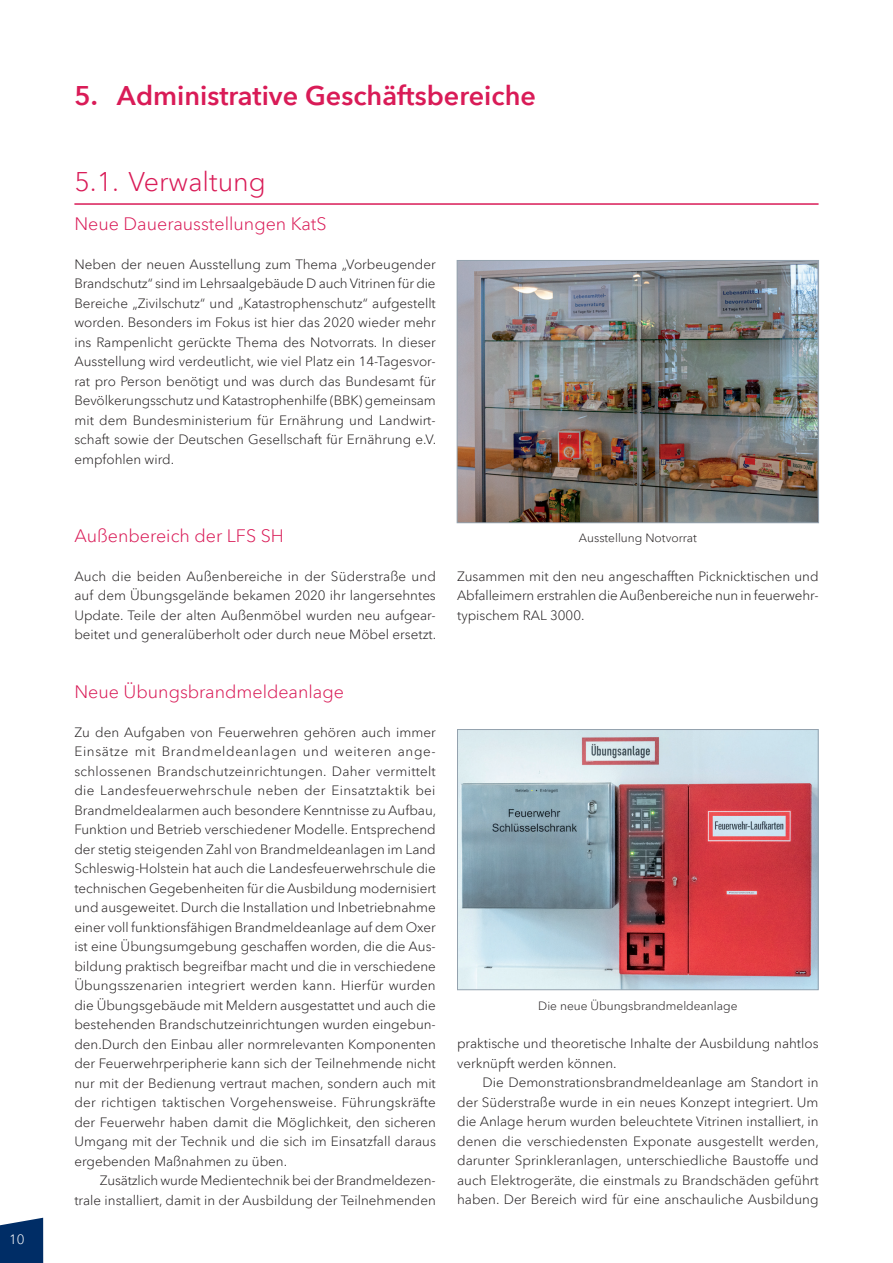
<style>
.page{position:relative;width:893px;height:1263px;background:#fff}
.page>*{position:absolute;margin:0;border:0;box-sizing:border-box;transform-origin:0 0}
.t1{font:600 27px "Avenir Next LT Pro";color:#d91b57}
.t2{font:300 27px "Avenir Next LT Pro";color:#d91b57}
.t3{font:300 18px "Avenir Next LT Pro";color:#d91b57}
.t4{font:300 13.5px/19.5px "Avenir Next LT Pro";color:#231f20;text-align:justify}
.t5{font:300 13.5px "Avenir Next LT Pro";color:#fff}
.t6{font:300 12px "Avenir Next LT Pro";color:#231f20}
</style>
<div class="page">
<svg style="left:0;top:1218px;width:43px;height:45px"></svg>
<hr style="left:74px;top:203px;width:745px;height:2px;background:#d91b57">
<img style="left:459px;top:731px;width:358px;height:257px">
<div style="left:457px;top:729px;width:362px;height:261px;border:1px solid #94a2ae"></div>
<img style="left:459px;top:262px;width:358px;height:259px">
<div style="left:457px;top:260px;width:362px;height:263px;border:1px solid #94a2ae"></div>
<p class="t5" style="left:9px;top:1231px;width:17px">10</p>
<h1 class="t1" style="left:74px;top:80px;width:463px">5. Administrative Geschäftsbereiche</h1>
<h1 class="t2" style="left:74px;top:165px;width:193px">5.1. Verwaltung</h1>
<h2 class="t3" style="left:74px;top:212px;width:254px">Neue Dauerausstellungen KatS</h2>
<p class="t4" style="left:74px;top:254px;width:363px">Neben der neuen Ausstellung zum Thema „Vorbeugender Brandschutz“ sind im Lehrsaalgebäude D auch Vitrinen für die Bereiche „Zivilschutz“ und „Katastrophenschutz“ aufgestellt worden. Besonders im Fokus ist hier das 2020 wieder mehr ins Rampenlicht gerückte Thema des Notvorrats. In dieser Ausstellung wird verdeutlicht, wie viel Platz ein 14-Tagesvor&shy;rat pro Person benötigt und was durch das Bundesamt für Bevölkerungsschutz und Katastrophenhilfe (BBK) gemeinsam mit dem Bundesministerium für Ernährung und Landwirt&shy;schaft sowie der Deutschen Gesellschaft für Ernährung e.V. empfohlen wird.</p>
<h2 class="t3" style="left:74px;top:524px;width:211px">Außenbereich der LFS SH</h2>
<p class="t4" style="left:74px;top:566px;width:363px">Auch die beiden Außenbereiche in der Süderstraße und auf dem Übungsgelände bekamen 2020 ihr langersehntes Update. Teile der alten Außenmöbel wurden neu aufgear&shy;beitet und generalüberholt oder durch neue Möbel ersetzt.</p>
<p class="t4" style="left:457px;top:566px;width:363px">Zusammen mit den neu angeschafften Picknicktischen und Abfalleimern erstrahlen die Außenbereiche nun in feuerwehr&shy;typischem RAL 3000.</p>
<h2 class="t3" style="left:74px;top:680px;width:271px">Neue Übungsbrandmeldeanlage</h2>
<p class="t4" style="left:74px;top:722px;width:363px">Zu den Aufgaben von Feuerwehren gehören auch immer Einsätze mit Brandmeldeanlagen und weiteren ange&shy;schlossenen Brandschutzeinrichtungen. Daher vermittelt die Landesfeuerwehrschule neben der Einsatztaktik bei Brandmeldealarmen auch besondere Kenntnisse zu Aufbau, Funktion und Betrieb verschiedener Modelle. Entsprechend der stetig steigenden Zahl von Brandmeldeanlagen im Land Schleswig-Holstein hat auch die Landesfeuerwehrschule die technischen Gegebenheiten für die Ausbildung modernisiert und ausgeweitet. Durch die Installation und Inbetriebnahme einer voll funktionsfähigen Brandmeldeanlage auf dem Oxer ist eine Übungsumgebung geschaffen worden, die die Aus&shy;bildung praktisch begreifbar macht und die in verschiedene Übungsszenarien integriert werden kann. Hierfür wurden die Übungsgebäude mit Meldern ausgestattet und auch die bestehenden Brandschutzeinrichtungen wurden eingebun&shy;den.Durch den Einbau aller normrelevanten Komponenten der Feuerwehrperipherie kann sich der Teilnehmende nicht nur mit der Bedienung vertraut machen, sondern auch mit der richtigen taktischen Vorgehensweise. Führungskräfte der Feuerwehr haben damit die Möglichkeit, den sicheren Umgang mit der Technik und die sich im Einsatzfall daraus ergebenden Maßnahmen zu üben.</p>
<p class="t4" style="left:74px;top:1170px;width:363px;text-align:right">Zusätzlich wurde Medientechnik bei der Brandmeldezen&shy;trale installiert, damit in der Ausbildung der Teilnehmenden</p>
<p class="t6" style="left:579px;top:530px;width:119px">Ausstellung Notvorrat</p>
<p class="t6" style="left:538px;top:998px;width:201px">Die neue Übungsbrandmeldeanlage</p>
<p class="t4" style="left:457px;top:1034px;width:363px">praktische und theoretische Inhalte der Ausbildung nahtlos verknüpft werden können.</p>
<p class="t4" style="left:457px;top:1073px;width:363px;text-indent:26px">Die Demonstrationsbrandmeldeanlage am Standort in der Süderstraße wurde in ein neues Konzept integriert. Um die Anlage herum wurden beleuchtete Vitrinen installiert, in denen die verschiedensten Exponate ausgestellt werden, darunter Sprinkleranlagen, unterschiedliche Baustoffe und auch Elektrogeräte, die einstmals zu Brandschäden geführt haben. Der Bereich wird für eine anschauliche Ausbildung</p>
</div>
